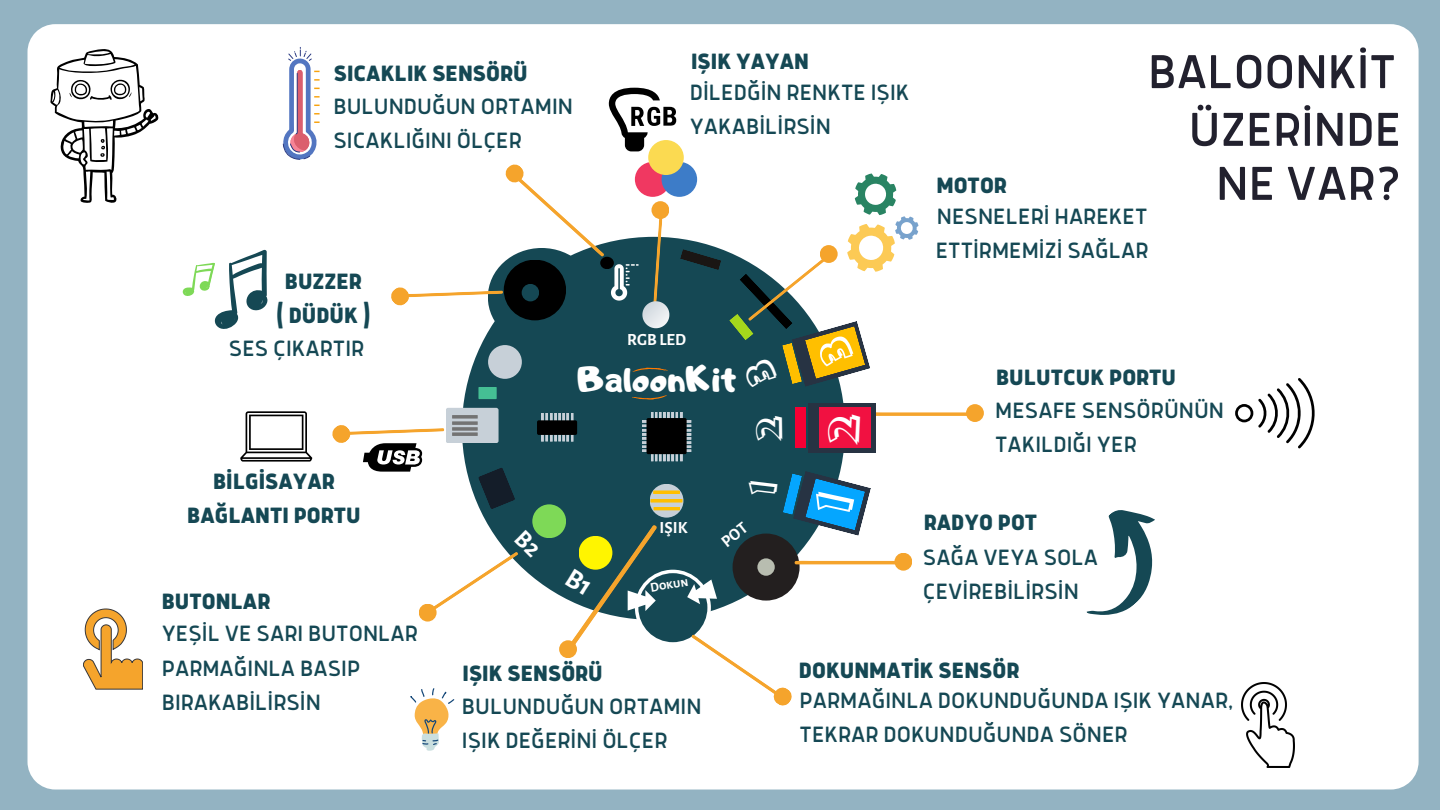
<style>
.page{position:relative;width:1440px;height:810px;background:#93b3c2}
.page>*{position:absolute;margin:0;border:0;box-sizing:border-box;transform-origin:0 0}
.t1{font:52.4px/54px "Anteb";color:#22212e;text-align:center}
.t2{font:40.1px "Mickey";color:#fff}
.t3{font:34.8px "Adigiana Toybox";color:#fff}
.t4{font:24.4px/34.1px "Anteb";color:#154854}
.t5{font:900 24.4px/34.1px "Anteb";color:#154854;text-align:center}
.t6{font:700 16.7px "Alegreya Sans SC";color:#fff}
.t7{font:700 13.2px "Alegreya Sans SC";color:#fff}
</style>
<div class="page">
<div style="left:28px;top:24px;width:1391px;height:766px;background:#fff"></div>
<svg style="left:50px;top:49px;width:108px;height:154px;background:#d3d3d3"></svg>
<div style="left:462px;top:237px;width:383px;height:383px;background:#154854;border-radius:50%"></div>
<svg style="left:876px;top:412px;width:90px;height:4px"></svg>
<div style="left:488px;top:248px;width:108px;height:98px;background:#154854;border-radius:50%"></div>
<div style="left:808px;top:403px;width:68px;height:50px;background:#273343"></div>
<div style="left:504px;top:260px;width:62px;height:60px;background:#000;border-radius:50%"></div>
<div style="left:820px;top:408px;width:51px;height:40px;background:#f11141"></div>
<div style="left:446px;top:408px;width:53px;height:35px;background:#c7d0d8;border-radius:2px"></div>
<svg style="left:452px;top:415px;width:26px;height:4px"></svg>
<svg style="left:452px;top:421px;width:26px;height:4px"></svg>
<svg style="left:452px;top:427px;width:26px;height:4px"></svg>
<svg style="left:452px;top:432px;width:26px;height:4px"></svg>
<hr style="left:651px;top:412px;width:3px;height:49px;background:#c7d0d8">
<hr style="left:655px;top:412px;width:3px;height:49px;background:#c7d0d8">
<hr style="left:659px;top:412px;width:3px;height:49px;background:#c7d0d8">
<hr style="left:663px;top:412px;width:3px;height:49px;background:#c7d0d8">
<hr style="left:667px;top:412px;width:3px;height:49px;background:#c7d0d8">
<hr style="left:671px;top:412px;width:3px;height:49px;background:#c7d0d8">
<hr style="left:675px;top:412px;width:3px;height:49px;background:#c7d0d8">
<hr style="left:680px;top:412px;width:3px;height:49px;background:#c7d0d8">
<hr style="left:642px;top:449px;width:49px;height:3px;background:#c7d0d8">
<hr style="left:642px;top:445px;width:49px;height:3px;background:#c7d0d8">
<hr style="left:642px;top:441px;width:49px;height:3px;background:#c7d0d8">
<hr style="left:642px;top:437px;width:49px;height:3px;background:#c7d0d8">
<hr style="left:642px;top:433px;width:49px;height:3px;background:#c7d0d8">
<hr style="left:642px;top:429px;width:49px;height:3px;background:#c7d0d8">
<hr style="left:642px;top:424px;width:49px;height:3px;background:#c7d0d8">
<hr style="left:642px;top:420px;width:49px;height:3px;background:#c7d0d8">
<div style="left:647px;top:418px;width:40px;height:36px;background:#000;border-radius:2px"></div>
<div style="left:532px;top:504px;width:34px;height:34px;background:#7ed957;border-radius:50%"></div>
<div style="left:733px;top:534px;width:67px;height:67px;background:#231f1f;border-radius:50%"></div>
<div style="left:757px;top:558px;width:18px;height:18px;background:#b8bdb0;border-radius:50%"></div>
<svg style="left:635px;top:570px;width:76px;height:76px"></svg>
<div style="left:638px;top:573px;width:69px;height:69px;background:#154854;border-radius:50%"></div>
<div style="left:650px;top:484px;width:33px;height:34px;background:#c7d0d8;border-radius:50%"></div>
<hr style="left:653px;top:491px;width:27px;height:3px;background:#ffbf00">
<svg style="left:650px;top:499px;width:33px;height:4px"></svg>
<hr style="left:654px;top:507px;width:26px;height:3px;background:#ffbf00">
<svg style="left:680px;top:249px;width:41px;height:21px"></svg>
<div style="left:488px;top:345px;width:34px;height:34px;background:#c7d0d8;border-radius:50%"></div>
<div style="left:795px;top:407px;width:10px;height:40px;background:#f60034"></div>
<svg style="left:632px;top:367px;width:36px;height:5px"></svg>
<svg style="left:632px;top:395px;width:35px;height:5px"></svg>
<div style="left:522px;top:284px;width:17px;height:17px;background:#154854;border-radius:50%"></div>
<hr style="left:541px;top:413px;width:3px;height:29px;background:#c7d0d8">
<hr style="left:545px;top:413px;width:3px;height:29px;background:#c7d0d8">
<hr style="left:550px;top:413px;width:3px;height:29px;background:#c7d0d8">
<hr style="left:554px;top:413px;width:3px;height:29px;background:#c7d0d8">
<hr style="left:558px;top:413px;width:3px;height:29px;background:#c7d0d8">
<hr style="left:562px;top:413px;width:3px;height:29px;background:#c7d0d8">
<hr style="left:566px;top:413px;width:3px;height:29px;background:#c7d0d8">
<hr style="left:571px;top:413px;width:3px;height:29px;background:#c7d0d8">
<div style="left:537px;top:420px;width:40px;height:15px;background:#000;border-radius:2px"></div>
<svg style="left:611px;top:215px;width:58px;height:113px"></svg>
<svg style="left:687px;top:579px;width:30px;height:28px"></svg>
<svg style="left:478px;top:468px;width:37px;height:41px"></svg>
<div style="left:651px;top:201px;width:18px;height:18px;background:#f5a42c;border-radius:50%"></div>
<div style="left:966px;top:404px;width:18px;height:18px;background:#f5a42c;border-radius:50%"></div>
<div style="left:559px;top:640px;width:18px;height:18px;background:#f5a42c;border-radius:50%"></div>
<div style="left:419px;top:604px;width:18px;height:18px;background:#f5a42c;border-radius:50%"></div>
<div style="left:600px;top:257px;width:14px;height:12px;background:#000;border-radius:50%"></div>
<div style="left:478px;top:387px;width:19px;height:12px;background:#45bf94"></div>
<svg style="left:794px;top:561px;width:100px;height:4px"></svg>
<div style="left:894px;top:553px;width:18px;height:18px;background:#f5a42c;border-radius:50%"></div>
<svg style="left:1048px;top:494px;width:140px;height:138px;background:#e2e9ea"></svg>
<svg style="left:691px;top:634px;width:102px;height:73px;background:#fef7ee"></svg>
<div style="left:635px;top:162px;width:35px;height:35px;background:#f03861;border-radius:50%"></div>
<div style="left:662px;top:162px;width:35px;height:35px;background:#3d7cc8;border-radius:50%"></div>
<div style="left:648px;top:140px;width:36px;height:35px;background:#fbda51;border-radius:50%"></div>
<svg style="left:609px;top:88px;width:67px;height:63px;background:#a9a79f"></svg>
<svg style="left:410px;top:688px;width:44px;height:63px;background:#eedcbd"></svg>
<img style="left:1241px;top:682px;width:53px;height:86px">
<svg style="left:83px;top:609px;width:60px;height:80px;background:#e8c085"></svg>
<svg style="left:181px;top:249px;width:87px;height:81px;background:#cedbd8"></svg>
<svg style="left:390px;top:286px;width:113px;height:20px;background:#e2d5ba"></svg>
<svg style="left:505px;top:164px;width:100px;height:94px;background:#ecebe4"></svg>
<svg style="left:283px;top:47px;width:37px;height:114px;background:#c8bed4"></svg>
<svg style="left:1235px;top:378px;width:84px;height:70px;background:#d9d9d9"></svg>
<svg style="left:240px;top:411px;width:72px;height:51px;background:#c1c1c1"></svg>
<svg style="left:331px;top:424px;width:114px;height:48px;background:#cfc7bc"></svg>
<svg style="left:426px;top:530px;width:114px;height:84px"></svg>
<svg style="left:565px;top:524px;width:93px;height:128px"></svg>
<svg style="left:729px;top:173px;width:190px;height:216px"></svg>
<svg style="left:739px;top:471px;width:132px;height:76px"></svg>
<p class="t1" style="left:1148px;top:48px;width:249px">BALOONKİT</p>
<p class="t5" style="left:691px;top:46px;width:119px">IŞIK YAYAN</p>
<p class="t4" style="left:690px;top:77px;width:221px;line-height:33.8px">DİLEDĞİN RENKTE IŞIK<br>YAKABİLİRSİN</p>
<p class="t5" style="left:334px;top:58px;width:195px">SICAKLIK SENSÖRÜ</p>
<p class="t4" style="left:333px;top:91px;width:241px;line-height:33.8px">BULUNDUĞUN ORTAMIN<br>SICAKLIĞINI ÖLÇER</p>
<p class="t1" style="left:1189px;top:106px;width:215px">ÜZERİNDE<br>NE VAR?</p>
<p class="t5" style="left:936px;top:170px;width:72px">MOTOR</p>
<p class="t5" style="left:285px;top:266px;width:79px">BUZZER</p>
<p class="t5" style="left:276px;top:300px;width:96px">( DÜDÜK )</p>
<p class="t4" style="left:229px;top:333px;width:137px">SES ÇIKARTIR</p>
<p class="t5" style="left:187px;top:466px;width:175px">BİLGİSAYAR<br>BAĞLANTI PORTU</p>
<p class="t5" style="left:162px;top:586px;width:110px">BUTONLAR</p>
<p class="t4" style="left:162px;top:618px;width:258px">YEŞİL VE SARI BUTONLAR</p>
<p class="t4" style="left:162px;top:653px;width:200px">PARMAĞINLA BASIP<br>BIRAKABİLİRSİN</p>
<p class="t6" style="left:627px;top:332px;width:60px">RGB LED</p>
<p class="t3" style="left:578px;top:357px;width:161px">BaloonKit</p>
<p class="t6" style="left:660px;top:520px;width:29px">IŞIK</p>
<p class="t7" style="left:649px;top:581px;width:40px;rotate:-10deg">Dokun</p>
<p class="t5" style="left:463px;top:657px;width:142px">IŞIK SENSÖRÜ</p>
<p class="t4" style="left:462px;top:690px;width:241px">BULUNDUĞUN ORTAMIN<br>IŞIK DEĞERİNİ ÖLÇER</p>
<p class="t4" style="left:936px;top:201px;width:214px">NESNELERİ HAREKET<br>ETTİRMEMİZİ SAĞLAR</p>
<p class="t2" style="left:828px;top:445px;width:34px;rotate:-90deg">2</p>
<p class="t5" style="left:996px;top:362px;width:181px">BULUTCUK PORTU</p>
<p class="t4" style="left:995px;top:395px;width:230px">MESAFE SENSÖRÜNÜN<br>TAKILDIĞI YER</p>
<p class="t5" style="left:924px;top:507px;width:115px">RADYO POT</p>
<p class="t4" style="left:923px;top:542px;width:177px">SAĞA VEYA SOLA<br>ÇEVİREBİLİRSİN</p>
<p class="t5" style="left:799px;top:655px;width:222px">DOKUNMATİK SENSÖR</p>
<p class="t4" style="left:800px;top:684px;width:435px">PARMAĞINLA DOKUNDUĞUNDA IŞIK YANAR,<br>TEKRAR DOKUNDUĞUNDA SÖNER</p>
</div>
